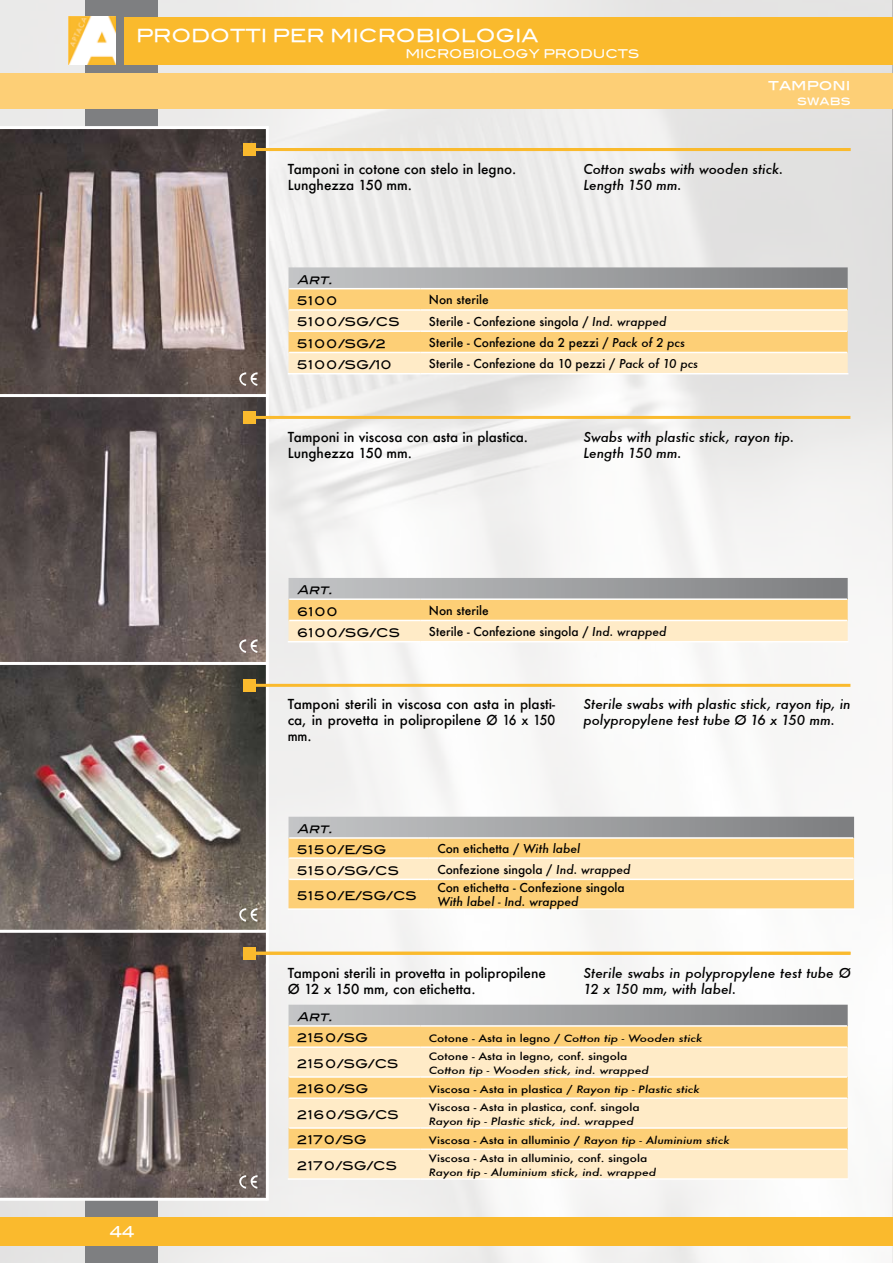
<style>
.page{position:relative;width:893px;height:1263px;background:#fff}
.page>*{position:absolute;margin:0;border:0;box-sizing:border-box;transform-origin:0 0}
.t1{font:18px "Blair Md ITCTT Medium";color:#fff}
.t2{font:15px "Blair Md ITCTT Medium";color:#fff}
.t3{font:14.4px "Blair Md ITCTT Medium";color:#fff}
.t4{font:500 13.5px/16.2px "Futura";color:#000}
.t5{font:italic 500 13.5px/16.2px "Futura";color:#000}
.t6{font:500 12px "Futura";color:#000}
.t7{font:12px "Blair Md ITCTT Medium";letter-spacing:.08em;color:#000}
.t8{font:12px "Blair Md ITCTT Medium";color:#fff}
.t9{font:italic 500 12px "Futura";color:#000}
.t10{font:italic 12px "Blair Md ITCTT Medium";color:#000}
.t11{font:500 9.9px "Futura";color:#000;scale:1.2 1}
.t12{font:italic 500 9.9px "Futura";color:#000;scale:1.2 1}
.s1{font-style:italic}
.s2{font-style:normal}
</style>
<div class="page">
<img style="left:0;top:0;width:893px;height:1263px">
<div style="left:85px;top:0;width:72px;height:1263px;background:#7e7f81"></div>
<img style="left:68px;top:17px;width:48px;height:48px">
<div style="left:125px;top:17px;width:768px;height:48px;background:#faba2d"></div>
<div style="left:0;top:74px;width:893px;height:35px;background:#fdcf76"></div>
<div style="left:0;top:1218px;width:893px;height:28px;background:#faba2d"></div>
<svg style="left:289px;top:817px;width:565px;height:91px;background:#e7cb93"></svg>
<hr style="left:289px;top:837px;width:140px;height:2px;background:#fff">
<hr style="left:429px;top:837px;width:424px;height:2px;background:#fff">
<hr style="left:289px;top:857px;width:140px;height:2px;background:#fff">
<hr style="left:429px;top:857px;width:424px;height:2px;background:#fff">
<hr style="left:289px;top:879px;width:140px;height:1px;background:#fff">
<hr style="left:429px;top:879px;width:424px;height:1px;background:#fff">
<hr style="left:288px;top:908px;width:141px;height:2px;background:#fff">
<hr style="left:429px;top:908px;width:426px;height:2px;background:#fff">
<svg style="left:289px;top:267px;width:559px;height:106px;background:#ead1a0"></svg>
<hr style="left:289px;top:288px;width:131px;height:1px;background:#fff">
<hr style="left:420px;top:288px;width:427px;height:1px;background:#fff">
<hr style="left:289px;top:309px;width:131px;height:2px;background:#fff">
<hr style="left:420px;top:309px;width:427px;height:2px;background:#fff">
<hr style="left:289px;top:330px;width:131px;height:2px;background:#fff">
<hr style="left:420px;top:330px;width:427px;height:2px;background:#fff">
<hr style="left:289px;top:352px;width:131px;height:1px;background:#fff">
<hr style="left:420px;top:352px;width:427px;height:1px;background:#fff">
<hr style="left:288px;top:373px;width:132px;height:1px;background:#fff">
<hr style="left:420px;top:373px;width:428px;height:1px;background:#fff">
<svg style="left:289px;top:1005px;width:559px;height:21px;background:#a0a1a3"></svg>
<div style="left:289px;top:1026px;width:559px;height:21px;background:#fdcf76"></div>
<svg style="left:289px;top:1047px;width:559px;height:131px;background:#fee2ad"></svg>
<hr style="left:289px;top:1025px;width:131px;height:2px;background:#fff">
<hr style="left:420px;top:1025px;width:427px;height:2px;background:#fff">
<hr style="left:289px;top:1046px;width:131px;height:2px;background:#fff">
<hr style="left:420px;top:1046px;width:427px;height:2px;background:#fff">
<hr style="left:289px;top:1076px;width:131px;height:2px;background:#fff">
<hr style="left:420px;top:1076px;width:427px;height:2px;background:#fff">
<hr style="left:289px;top:1097px;width:131px;height:2px;background:#fff">
<hr style="left:420px;top:1097px;width:427px;height:2px;background:#fff">
<hr style="left:289px;top:1127px;width:131px;height:2px;background:#fff">
<hr style="left:420px;top:1127px;width:427px;height:2px;background:#fff">
<hr style="left:289px;top:1148px;width:131px;height:2px;background:#fff">
<hr style="left:420px;top:1148px;width:427px;height:2px;background:#fff">
<hr style="left:288px;top:1178px;width:132px;height:2px;background:#fff">
<hr style="left:420px;top:1178px;width:428px;height:2px;background:#fff">
<svg style="left:289px;top:578px;width:559px;height:63px;background:#dec9a1"></svg>
<hr style="left:289px;top:598px;width:131px;height:2px;background:#fff">
<hr style="left:420px;top:598px;width:427px;height:2px;background:#fff">
<hr style="left:289px;top:620px;width:131px;height:1px;background:#fff">
<hr style="left:420px;top:620px;width:427px;height:1px;background:#fff">
<hr style="left:288px;top:641px;width:132px;height:1px;background:#fff">
<hr style="left:420px;top:641px;width:428px;height:1px;background:#fff">
<img style="left:0;top:129px;width:266px;height:1069px">
<svg style="left:0;top:397px;width:266px;height:265px;background:#645a57"></svg>
<svg style="left:0;top:665px;width:266px;height:265px;background:#706760"></svg>
<img style="left:239px;top:372px;width:19px;height:14px">
<img style="left:239px;top:639px;width:19px;height:14px">
<img style="left:239px;top:908px;width:19px;height:13px">
<img style="left:239px;top:1175px;width:19px;height:13px">
<hr style="left:0;top:1198px;width:267px;height:3px;background:#fff">
<hr style="left:0;top:930px;width:267px;height:3px;background:#fff">
<hr style="left:0;top:662px;width:267px;height:3px;background:#fff">
<hr style="left:0;top:394px;width:267px;height:3px;background:#fff">
<hr style="left:0;top:126px;width:267px;height:3px;background:#fff">
<hr style="left:266px;top:128px;width:3px;height:1071px;background:#fff">
<hr style="left:250px;top:148px;width:600px;height:3px;background:#faba2d">
<div style="left:244px;top:144px;width:12px;height:12px;background:#faba2d"></div>
<hr style="left:250px;top:416px;width:600px;height:3px;background:#faba2d">
<div style="left:244px;top:411px;width:12px;height:12px;background:#faba2d"></div>
<hr style="left:250px;top:684px;width:600px;height:3px;background:#faba2d">
<div style="left:244px;top:679px;width:12px;height:12px;background:#faba2d"></div>
<hr style="left:250px;top:952px;width:600px;height:3px;background:#faba2d">
<div style="left:244px;top:947px;width:12px;height:12px;background:#faba2d"></div>
<h1 class="t1" style="left:136px;top:21px;width:404px">PRODOTTI PER MICROBIOLOGIA</h1>
<p class="t8" style="left:405px;top:44px;width:236px">MICROBIOLOGY PRODUCTS</p>
<p class="t3" style="left:768px;top:73px;width:84px">tamponi</p>
<p class="t8" style="left:797px;top:91px;width:55px">swabs</p>
<p class="t4" style="left:288px;top:161px;width:230px">Tamponi in cotone con stelo in legno.<br>Lunghezza 150 mm.</p>
<p class="t5" style="left:583px;top:161px;width:201px">Cotton swabs with wooden stick.<br>Length 150 mm.</p>
<p class="t10" style="left:297px;top:270px;width:41px">Art.</p>
<p class="t7" style="left:297px;top:291px;width:42px">5100</p>
<p class="t6" style="left:429px;top:292px;width:61px">Non sterile</p>
<p class="t7" style="left:297px;top:312px;width:104px">5100/SG/CS</p>
<p class="t6" style="left:429px;top:313px;width:239px">Sterile - Confezione singola / <span class="s1">Ind. wrapped</span></p>
<p class="t7" style="left:297px;top:333px;width:90px">5100/SG/2</p>
<p class="t6" style="left:429px;top:334px;width:258px">Sterile - Confezione da 2 pezzi / <span class="s1">Pack of 2 pcs</span></p>
<p class="t7" style="left:297px;top:355px;width:96px">5100/SG/10</p>
<p class="t6" style="left:429px;top:355px;width:271px">Sterile - Confezione da 10 pezzi / <span class="s1">Pack of 10 pcs</span></p>
<p class="t4" style="left:288px;top:429px;width:242px">Tamponi in viscosa con asta in plastica.<br>Lunghezza 150 mm.</p>
<p class="t5" style="left:583px;top:429px;width:212px">Swabs with plastic stick, rayon tip.<br>Length 150 mm.</p>
<p class="t10" style="left:297px;top:580px;width:41px">Art.</p>
<p class="t7" style="left:297px;top:601px;width:42px">6100</p>
<p class="t6" style="left:429px;top:602px;width:61px">Non sterile</p>
<p class="t7" style="left:297px;top:623px;width:104px">6100/SG/CS</p>
<p class="t6" style="left:429px;top:623px;width:239px">Sterile - Confezione singola / <span class="s1">Ind. wrapped</span></p>
<p class="t4" style="left:288px;top:696px;width:269px;text-align:justify">Tamponi sterili in viscosa con asta in plasti&shy;ca, in provetta in polipropilene Ø 16 x 150 mm.</p>
<p class="t5" style="left:583px;top:696px;width:269px">Sterile swabs with plastic stick, rayon tip, in polypropylene test tube Ø 16 x 150 mm.</p>
<p class="t10" style="left:297px;top:819px;width:41px">Art.</p>
<p class="t7" style="left:297px;top:840px;width:91px">5150/E/SG</p>
<p class="t6" style="left:437px;top:840px;width:144px">Con etichetta / <span class="s1">With label</span></p>
<p class="t7" style="left:297px;top:860px;width:104px">5150/SG/CS</p>
<p class="t6" style="left:437px;top:861px;width:195px">Confezione singola / <span class="s1">Ind. wrapped</span></p>
<p class="t7" style="left:297px;top:886px;width:121px">5150/E/SG/CS</p>
<p class="t6" style="left:437px;top:879px;width:189px">Con etichetta - Confezione singola</p>
<p class="t9" style="left:437px;top:894px;width:143px">With label - Ind. wrapped</p>
<p class="t4" style="left:288px;top:964px;width:260px">Tamponi sterili in provetta in polipropilene<br>Ø 12 x 150 mm, con etichetta.</p>
<p class="t5" style="left:583px;top:965px;width:269px">Sterile swabs in polypropylene test tube Ø<br>12 x 150 mm, with label.</p>
<p class="t10" style="left:297px;top:1007px;width:41px">Art.</p>
<p class="t7" style="left:297px;top:1028px;width:73px">2150/SG</p>
<p class="t12" style="left:429px;top:1031px;width:229px"><span class="s2">Cotone - Asta in legno /</span> Cotton tip - Wooden stick</p>
<p class="t7" style="left:297px;top:1054px;width:103px">2150/SG/CS</p>
<p class="t11" style="left:429px;top:1049px;width:167px">Cotone - Asta in legno, conf. singola</p>
<p class="t12" style="left:429px;top:1064px;width:185px">Cotton tip - Wooden stick, ind. wrapped</p>
<p class="t7" style="left:297px;top:1079px;width:73px">2160/SG</p>
<p class="t11" style="left:429px;top:1082px;width:227px">Viscosa - Asta in plastica / <span class="s1">Rayon tip - Plastic stick</span></p>
<p class="t7" style="left:297px;top:1105px;width:103px">2160/SG/CS</p>
<p class="t11" style="left:429px;top:1100px;width:177px">Viscosa - Asta in plastica, conf. singola</p>
<p class="t12" style="left:429px;top:1115px;width:172px">Rayon tip - Plastic stick, ind. wrapped</p>
<p class="t2" style="left:110px;top:1219px;width:26px">44</p>
<p class="t7" style="left:297px;top:1130px;width:71px">2170/SG</p>
<p class="t11" style="left:429px;top:1133px;width:252px">Viscosa - Asta in alluminio / <span class="s1">Rayon tip - Aluminium stick</span></p>
<p class="t7" style="left:297px;top:1156px;width:102px">2170/SG/CS</p>
<p class="t11" style="left:429px;top:1151px;width:183px">Viscosa - Asta in alluminio, conf. singola</p>
<p class="t12" style="left:429px;top:1166px;width:191px">Rayon tip - Aluminium stick, ind. wrapped</p>
</div>
